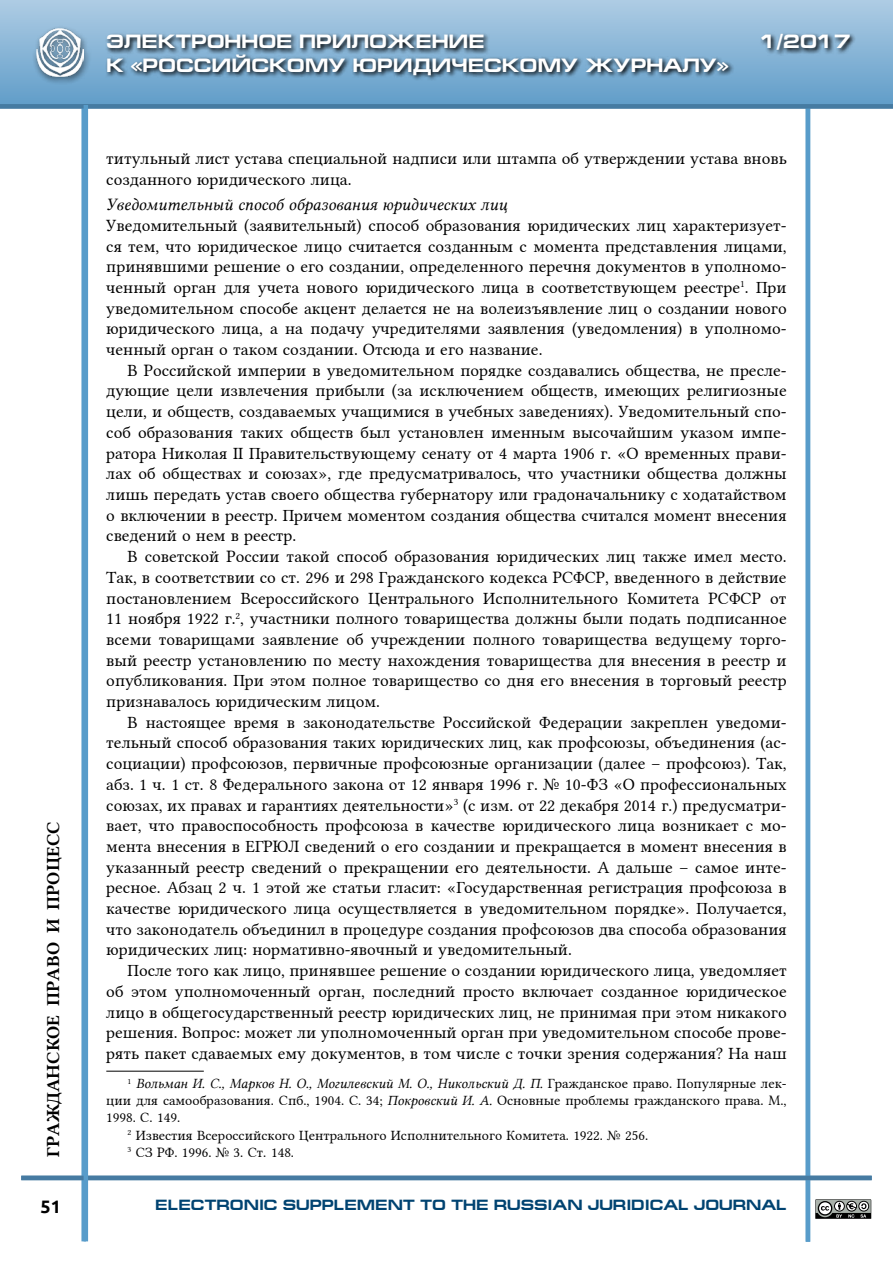
<style>
.page{position:relative;width:893px;height:1263px;background:#fff}
.page>*{position:absolute;margin:0;border:0;box-sizing:border-box;transform-origin:0 0}
.t1{font:700 19.5px "Europe Ext";color:#fff}
.t2{font:18px "Lin Libertine B";color:#000}
.t3{font:700 18px "Ubuntu";color:#000}
.t4{font:17.25px/20.7px "Lin Libertine";color:#000;text-align:justify}
.t5{font:17.25px "Lin Libertine I";color:#000}
.t6{font:700 15px "Europe Ext";color:#004371}
.t7{font:14.25px "Lin Libertine";color:#000}
.t8{font:14.25px "Lin Libertine I";color:#000}
.s1{font-family:"Lin Libertine"}
.s2{font-family:"Lin Libertine I"}
</style>
<div class="page">
<div style="left:81px;top:105px;width:5px;height:1136px;background:#589cca"></div>
<svg style="left:815px;top:1199px;width:57px;height:20px"></svg>
<hr style="left:806px;top:91px;width:4px;height:1151px;background:#589cca">
<hr style="left:21px;top:1176px;width:851px;height:4px;background:#467ba2">
<div style="left:0;top:0;width:893px;height:106px;background:linear-gradient(to bottom,#aecce4,#619dc9)"></div>
<div style="left:0;top:104px;width:893px;height:5px;background:#467ba2"></div>
<hr style="left:84px;top:105px;width:4px;height:1136px;background:#589cca">
<div style="left:32px;top:25px;width:59px;height:60px;background:#000;opacity:.63"></div>
<img style="left:36px;top:28px;width:47px;height:48px">
<svg style="left:105px;top:31px;width:751px;height:50px;background:#6b90ac"></svg>
<hr style="left:106px;top:1071px;width:98px;height:1px;background:#000">
<p class="t2" style="left:41px;top:1157px;width:337px;rotate:-90deg">ГРАЖДАНСКОЕ ПРАВО И ПРОЦЕСС</p>
<p class="t1" style="left:106px;top:31px;width:380px">ЭЛЕКТРОННОЕ ПРИЛОЖЕНИЕ</p>
<p class="t1" style="left:760px;top:31px;width:92px">1/2017</p>
<p class="t1" style="left:106px;top:54px;width:624px">К «РОССИЙСКОМУ ЮРИДИЧЕСКОМУ ЖУРНАЛУ»</p>
<p class="t4" style="left:106px;top:146px;width:682px">титульный лист устава специальной надписи или штампа об утверждении устава вновь созданного юридического лица.</p>
<p class="t5" style="left:106px;top:195px;width:402px">Уведомительный способ образования юридических лиц</p>
<p class="t4" style="left:106px;top:213px;width:682px">Уведомительный (заявительный) способ образования юридических лиц характеризует&shy;ся тем, что юридическое лицо считается созданным с момента представления лицами, принявшими решение о его создании, определенного перечня документов в уполномо&shy;ченный орган для учета нового юридического лица в соответствующем реестре<sup>1</sup>. При уведомительном способе акцент делается не на волеизъявление лиц о создании нового юридического лица, а на подачу учредителями заявления (уведомления) в уполномо&shy;ченный орган о таком создании. Отсюда и его название.</p>
<p class="t4" style="left:106px;top:358px;width:682px;text-indent:21px">В Российской империи в уведомительном порядке создавались общества, не пресле&shy;дующие цели извлечения прибыли (за исключением обществ, имеющих религиозные цели, и обществ, создаваемых учащимися в учебных заведениях). Уведомительный спо&shy;соб образования таких обществ был установлен именным высочайшим указом импе&shy;ратора Николая II Правительствующему сенату от 4 марта 1906 г. «О временных прави&shy;лах об обществах и союзах», где предусматривалось, что участники общества должны лишь передать устав своего общества губернатору или градоначальнику с ходатайством о включении в реестр. Причем моментом создания общества считался момент внесения сведений о нем в реестр.</p>
<p class="t4" style="left:106px;top:544px;width:682px;text-indent:21px">В советской России такой способ образования юридических лиц также имел место.<br>Так, в соответствии со ст. 296 и 298 Гражданского кодекса РСФСР, введенного в действие постановлением Всероссийского Центрального Исполнительного Комитета РСФСР от 11 ноября 1922 г.<sup>2</sup>, участники полного товарищества должны были подать подписанное всеми товарищами заявление об учреждении полного товарищества ведущему торго&shy;вый реестр установлению по месту нахождения товарищества для внесения в реестр и опубликования. При этом полное товарищество со дня его внесения в торговый реестр признавалось юридическим лицом.</p>
<p class="t4" style="left:106px;top:710px;width:682px;text-indent:21px">В настоящее время в законодательстве Российской Федерации закреплен уведоми&shy;тельный способ образования таких юридических лиц, как профсоюзы, объединения (ас&shy;социации) профсоюзов, первичные профсоюзные организации (далее – профсоюз). Так, абз. 1 ч. 1 ст. 8 Федерального закона от 12 января 1996 г. № 10-ФЗ «О профессиональных союзах, их правах и гарантиях деятельности»<sup>3</sup> (с изм. от 22 декабря 2014 г.) предусматри&shy;вает, что правоспособность профсоюза в качестве юридического лица возникает с мо&shy;мента внесения в ЕГРЮЛ сведений о его создании и прекращается в момент внесения в указанный реестр сведений о прекращении его деятельности. А дальше – самое инте&shy;ресное. Абзац 2 ч. 1 этой же статьи гласит: «Государственная регистрация профсоюза в качестве юридического лица осуществляется в уведомительном порядке». Получается, что законодатель объединил в процедуре создания профсоюзов два способа образования юридических лиц: нормативно-явочный и уведомительный.</p>
<p class="t4" style="left:106px;top:958px;width:682px;text-indent:21px">После того как лицо, принявшее решение о создании юридического лица, уведомляет об этом уполномоченный орган, последний просто включает созданное юридическое лицо в общегосударственный реестр юридических лиц, не принимая при этом никакого решения. Вопрос: может ли уполномоченный орган при уведомительном способе прове&shy;рять пакет сдаваемых ему документов, в том числе с точки зрения содержания? На наш</p>
<p class="t8" style="left:128px;top:1075px;width:661px"><sup>1</sup> Вольман И. С., Марков Н. О., Могилевский М. О., Никольский Д. П. <span class="s1">Гражданское право. Популярные лек-</span></p>
<p class="t7" style="left:106px;top:1089px;width:682px">ции для самообразования. Спб., 1904. С. 34; <span class="s2">Покровский И. А.</span> Основные проблемы гражданского права. М.,</p>
<p class="t7" style="left:106px;top:1106px;width:75px">1998. С. 149.</p>
<p class="t7" style="left:128px;top:1123px;width:522px"><sup>2</sup> Известия Всероссийского Центрального Исполнительного Комитета. 1922. № 256.</p>
<p class="t7" style="left:128px;top:1141px;width:168px"><sup>3</sup> СЗ РФ. 1996. № 3. Ст. 148.</p>
<p class="t3" style="left:41px;top:1196px;width:22px">51</p>
<p class="t6" style="left:155px;top:1196px;width:633px">ELECTRONIC SUPPLEMENT TO THE RUSSIAN JURIDICAL JOURNAL</p>
</div>
